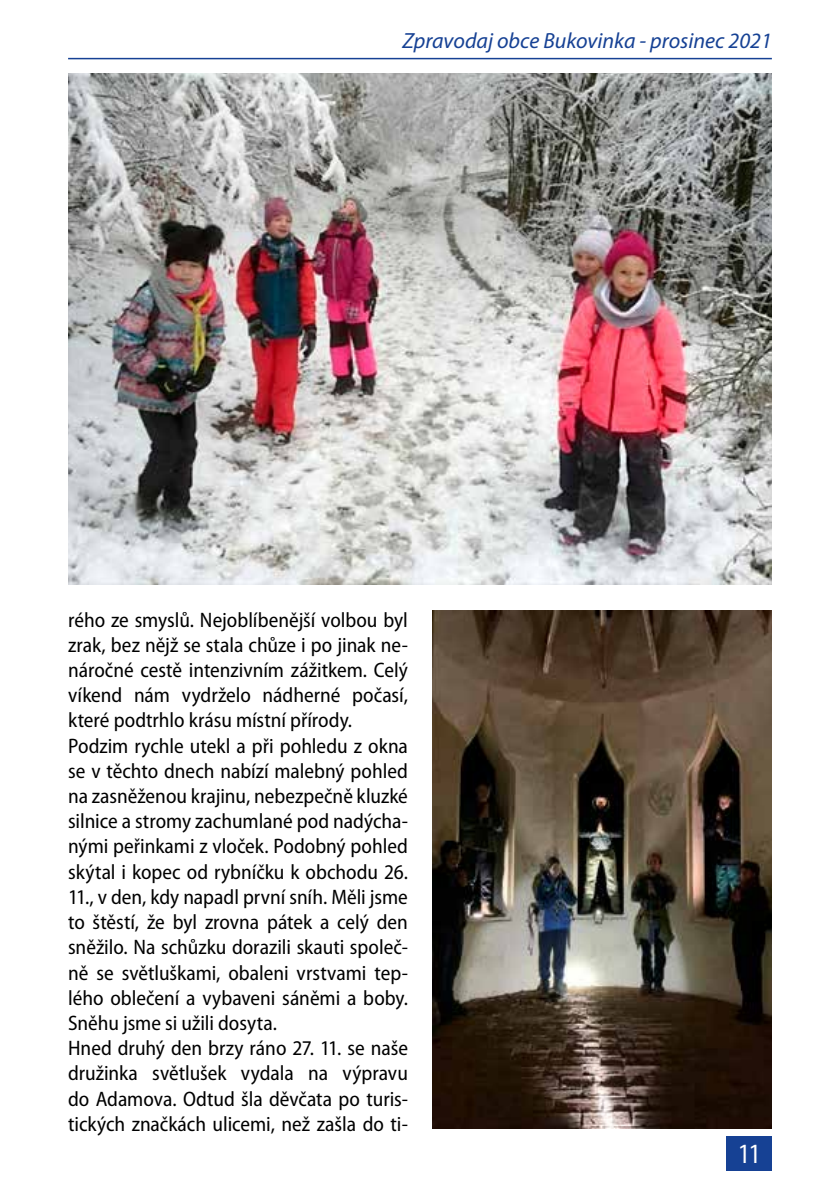
<style>
.page{position:relative;width:840px;height:1191px;background:#fff}
.page>*{position:absolute;margin:0;border:0;box-sizing:border-box;transform-origin:0 0}
.t1{font:condensed 28px "Myriad Pro";color:#fff}
.t2{font:italic 22px "Myriad Pro";color:#164194}
.t3{font:semi-condensed 21px/25.2px "Myriad Pro";color:#000}
</style>
<div class="page">
<div style="left:726px;top:1136px;width:45px;height:34px;background:#164194"></div>
<hr style="left:68px;top:58px;width:703px;height:1px;background:#164194">
<img style="left:68px;top:74px;width:703px;height:510px">
<img style="left:432px;top:611px;width:339px;height:517px">
<p class="t2" style="left:402px;top:27px;width:371px">Zpravodaj obce Bukovinka - prosinec 2021</p>
<p class="t3" style="left:68px;top:606px;width:341px">rého ze smyslů. Nejoblíbenější volbou byl zrak, bez nějž se stala chůze i po jinak ne&shy;náročné cestě intenzivním zážitkem. Celý víkend nám vydrželo nádherné počasí, které podtrhlo krásu místní přírody.<br>Podzim rychle utekl a při pohledu z okna se v těchto dnech nabízí malebný pohled na zasněženou krajinu, nebezpečně kluzké silnice a stromy zachumlané pod nadýcha&shy;nými peřinkami z vloček. Podobný pohled skýtal i kopec od rybníčku k obchodu 26.<br>11., v den, kdy napadl první sníh. Měli jsme to štěstí, že byl zrovna pátek a celý den sněžilo. Na schůzku dorazili skauti společ&shy;ně se světluškami, obaleni vrstvami tep&shy;lého oblečení a vybaveni sáněmi a boby.<br>Sněhu jsme si užili dosyta.<br>Hned druhý den brzy ráno 27. 11. se naše družinka světlušek vydala na výpravu do Adamova. Odtud šla děvčata po turis&shy;tických značkách ulicemi, než zašla do ti-</p>
<h1 class="t1" style="left:738px;top:1136px;width:23px">11</h1>
</div>
